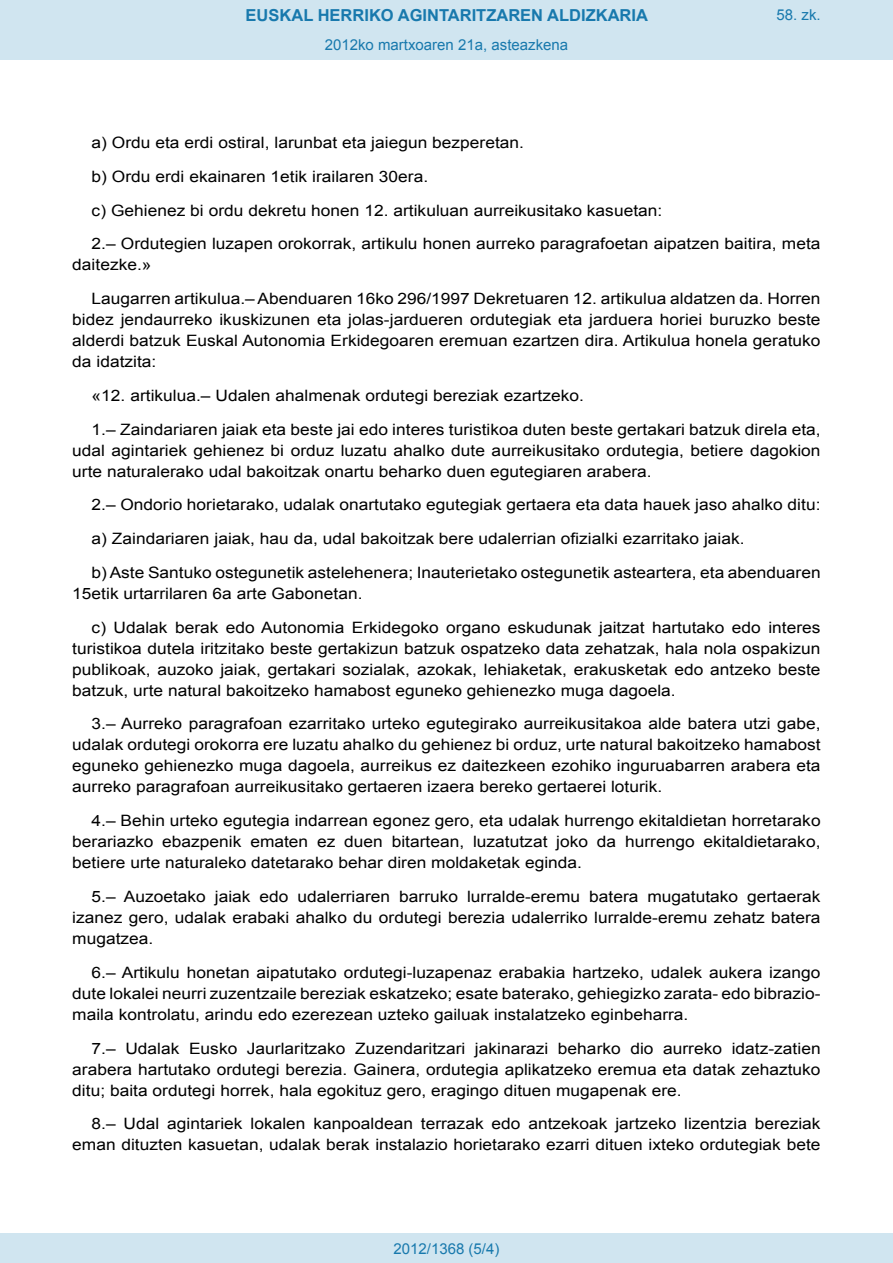
<style>
.page{position:relative;width:893px;height:1263px;background:#fff}
.page>*{position:absolute;margin:0;border:0;box-sizing:border-box;transform-origin:0 0}
.t1{font:700 16.5px "Arial";color:#1879ad}
.BOPVDetalle{font:15.6px/21px "Arial";color:#000;text-align:justify;scale:1.11 1}
.Paginacion_Centro{font:15px "Arial";color:#1879ad}
</style>
<div class="page">
<div style="left:0;top:0;width:893px;height:60px;background:#d0e5f0"></div>
<div style="left:0;top:1233px;width:893px;height:30px;background:#d0e5f0"></div>
<p class="t1" style="left:246px;top:4px;width:404px">EUSKAL HERRIKO AGINTARITZAREN ALDIZKARIA</p>
<p class="Paginacion_Centro" style="left:325px;top:35px;width:245px">2012ko martxoaren 21a, asteazkena</p>
<p class="Paginacion_Centro" style="left:776px;top:5px;width:46px">58. zk.</p>
<p class="BOPVDetalle" style="left:92px;top:132px;width:391px">a) Ordu eta erdi ostiral, larunbat eta jaiegun bezperetan.</p>
<p class="BOPVDetalle" style="left:92px;top:166px;width:305px">b) Ordu erdi ekainaren 1etik irailaren 30era.</p>
<p class="BOPVDetalle" style="left:92px;top:200px;width:516px">c) Gehienez bi ordu dekretu honen 12. artikuluan aurreikusitako kasuetan:</p>
<p class="BOPVDetalle" style="left:72px;top:234px;width:676px;text-indent:19px">2.– Ordutegien luzapen orokorrak, artikulu honen aurreko paragrafoetan aipatzen baitira, meta daitezke.»</p>
<p class="BOPVDetalle" style="left:72px;top:288px;width:676px;text-indent:19px">Laugarren artikulua.– Abenduaren 16ko 296/1997 Dekretuaren 12. artikulua aldatzen da. Horren bidez jendaurreko ikuskizunen eta jolas-jardueren ordutegiak eta jarduera horiei buruzko beste alderdi batzuk Euskal Autonomia Erkidegoaren eremuan ezartzen dira. Artikulua honela geratuko da idatzita:</p>
<p class="BOPVDetalle" style="left:92px;top:385px;width:445px">«12. artikulua.– Udalen ahalmenak ordutegi bereziak ezartzeko.</p>
<p class="BOPVDetalle" style="left:72px;top:419px;width:676px;text-indent:19px">1.– Zaindariaren jaiak eta beste jai edo interes turistikoa duten beste gertakari batzuk direla eta, udal agintariek gehienez bi orduz luzatu ahalko dute aurreikusitako ordutegia, betiere dagokion urte naturalerako udal bakoitzak onartu beharko duen egutegiaren arabera.</p>
<p class="BOPVDetalle" style="left:92px;top:495px;width:658px">2.– Ondorio horietarako, udalak onartutako egutegiak gertaera eta data hauek jaso ahalko ditu:</p>
<p class="BOPVDetalle" style="left:92px;top:528px;width:590px">a) Zaindariaren jaiak, hau da, udal bakoitzak bere udalerrian ofizialki ezarritako jaiak.</p>
<p class="BOPVDetalle" style="left:72px;top:562px;width:676px;text-indent:19px">b) Aste Santuko ostegunetik astelehenera; Inauterietako ostegunetik asteartera, eta abenduaren<br>15etik urtarrilaren 6a arte Gabonetan.</p>
<p class="BOPVDetalle" style="left:72px;top:617px;width:676px;text-indent:19px">c) Udalak berak edo Autonomia Erkidegoko organo eskudunak jaitzat hartutako edo interes turistikoa dutela iritzitako beste gertakizun batzuk ospatzeko data zehatzak, hala nola ospakizun publikoak, auzoko jaiak, gertakari sozialak, azokak, lehiaketak, erakusketak edo antzeko beste batzuk, urte natural bakoitzeko hamabost eguneko gehienezko muga dagoela.</p>
<p class="BOPVDetalle" style="left:72px;top:714px;width:676px;text-indent:19px">3.– Aurreko paragrafoan ezarritako urteko egutegirako aurreikusitakoa alde batera utzi gabe, udalak ordutegi orokorra ere luzatu ahalko du gehienez bi orduz, urte natural bakoitzeko hamabost eguneko gehienezko muga dagoela, aurreikus ez daitezkeen ezohiko inguruabarren arabera eta aurreko paragrafoan aurreikusitako gertaeren izaera bereko gertaerei loturik.</p>
<p class="BOPVDetalle" style="left:72px;top:810px;width:676px;text-indent:19px">4.– Behin urteko egutegia indarrean egonez gero, eta udalak hurrengo ekitaldietan horretarako berariazko ebazpenik ematen ez duen bitartean, luzatutzat joko da hurrengo ekitaldietarako, betiere urte naturaleko datetarako behar diren moldaketak eginda.</p>
<p class="BOPVDetalle" style="left:72px;top:886px;width:676px;text-indent:19px">5.– Auzoetako jaiak edo udalerriaren barruko lurralde-eremu batera mugatutako gertaerak izanez gero, udalak erabaki ahalko du ordutegi berezia udalerriko lurralde-eremu zehatz batera mugatzea.</p>
<p class="BOPVDetalle" style="left:72px;top:962px;width:676px;text-indent:19px">6.– Artikulu honetan aipatutako ordutegi-luzapenaz erabakia hartzeko, udalek aukera izango dute lokalei neurri zuzentzaile bereziak eskatzeko; esate baterako, gehiegizko zarata- edo bibrazio&shy;maila kontrolatu, arindu edo ezerezean uzteko gailuak instalatzeko eginbeharra.</p>
<p class="BOPVDetalle" style="left:72px;top:1038px;width:676px;text-indent:19px">7.– Udalak Eusko Jaurlaritzako Zuzendaritzari jakinarazi beharko dio aurreko idatz-zatien arabera hartutako ordutegi berezia. Gainera, ordutegia aplikatzeko eremua eta datak zehaztuko ditu; baita ordutegi horrek, hala egokituz gero, eragingo dituen mugapenak ere.</p>
<p class="BOPVDetalle" style="left:72px;top:1113px;width:676px;text-align:right">8.– Udal agintariek lokalen kanpoaldean terrazak edo antzekoak jartzeko lizentzia bereziak eman dituzten kasuetan, udalak berak instalazio horietarako ezarri dituen ixteko ordutegiak bete</p>
<p class="Paginacion_Centro" style="left:393px;top:1238px;width:107px">2012/1368 (5/4)</p>
</div>
